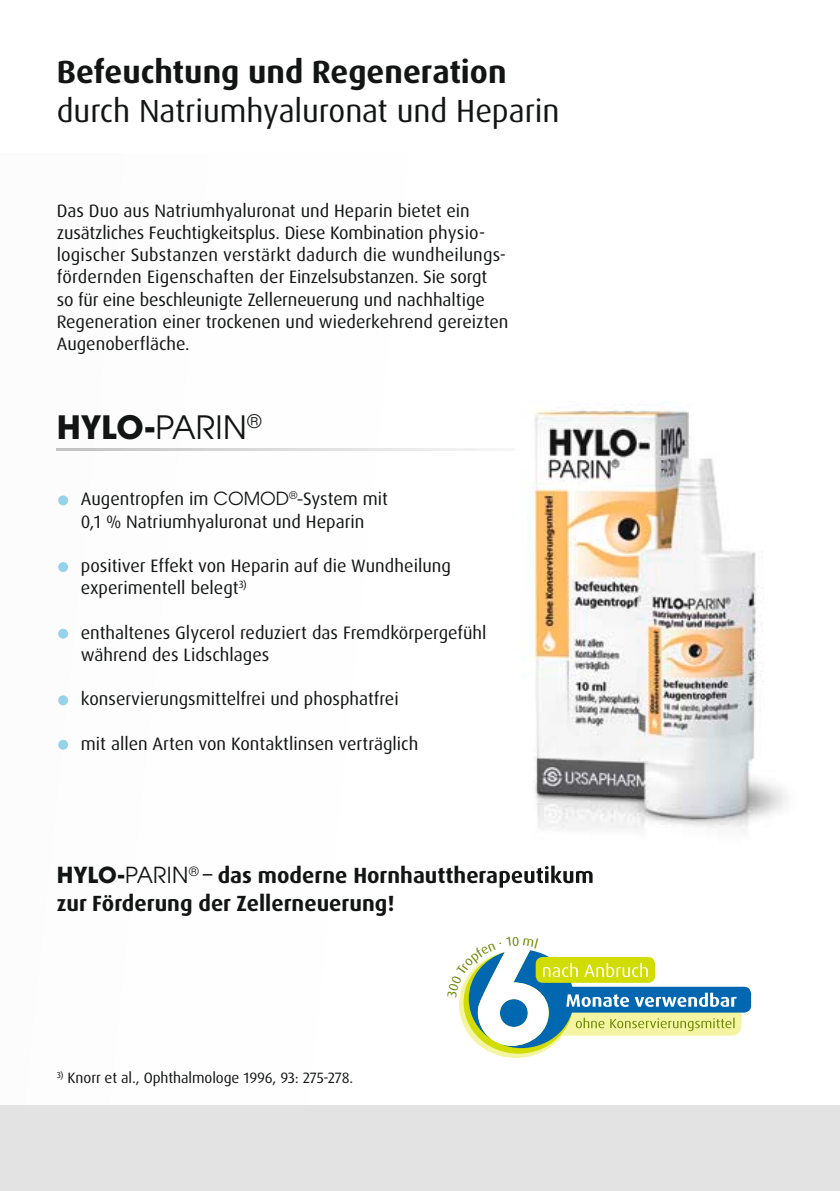
<style>
.page{position:relative;width:840px;height:1191px;background:#fff}
.page>*{position:absolute;margin:0;border:0;box-sizing:border-box;transform-origin:0 0}
.t1{font:32px "Dax Pro";letter-spacing:-.005em;color:#131515}
.t2{font:700 32px "Dax Pro";color:#131515}
.t3{font:700 32px "Avant Garde";color:#131515}
.t4{font:700 22px/28px "Dax Pro";color:#131515}
.t5{font:18px/22.2px "Dax Pro";color:#131515}
.t6{font:15px "Dax Pro";letter-spacing:-.005em;color:#131515}
.s1{font-weight:400}
.s2{font-family:"Avant Garde"}
.s3{font-family:"Avant Garde";font-weight:400}
</style>
<div class="page">
<div style="left:0;top:1106px;width:839px;height:85px;background:#e3e3e3"></div>
<div style="left:58px;top:495px;width:10px;height:10px;background:#97d2ec;border-radius:50%"></div>
<div style="left:58px;top:562px;width:10px;height:10px;background:#97d2ec;border-radius:50%"></div>
<div style="left:58px;top:628px;width:10px;height:10px;background:#97d2ec;border-radius:50%"></div>
<div style="left:58px;top:695px;width:10px;height:10px;background:#97d2ec;border-radius:50%"></div>
<div style="left:58px;top:739px;width:10px;height:10px;background:#97d2ec;border-radius:50%"></div>
<img style="left:499px;top:409px;width:288px;height:479px">
<img style="left:499px;top:865px;width:94px;height:22px">
<svg style="left:499px;top:448px;width:15px;height:2px"></svg>
<svg style="left:459px;top:951px;width:114px;height:107px"></svg>
<div style="left:550px;top:986px;width:200px;height:26px;background:#0067b0;border-radius:7px"></div>
<svg style="left:459px;top:950px;width:277px;height:98px"></svg>
<h1 class="t2" style="left:57px;top:52px;width:451px">Befeuchtung und Regeneration</h1>
<h1 class="t1" style="left:57px;top:90px;width:504px">durch Natriumhyaluronat und Heparin</h1>
<p class="t5" style="left:57px;top:199px;width:453px">Das Duo aus Natriumhyaluronat und Heparin bietet ein zusätzliches Feuchtigkeitsplus. Diese Kombination physio&shy;logischer Substanzen verstärkt dadurch die wundheilungs&shy;fördernden Eigenschaften der Einzelsubstanzen. Sie sorgt<br>so für eine beschleunigte Zellerneuerung und nachhaltige Regeneration einer trockenen und wiederkehrend gereizten Augenoberfläche.</p>
<h1 class="t3" style="left:57px;top:406px;width:206px">HYLO-<span class="s1">PARIN</span><sup>®</sup></h1>
<p class="t5" style="left:81px;top:488px;width:308px">Augentropfen im <span class="s2">COMOD</span><sup>®</sup><span class="s2">-</span>System mit<br>0,1 % Natriumhyaluronat und Heparin</p>
<p class="t5" style="left:81px;top:555px;width:371px">positiver Effekt von Heparin auf die Wundheilung experimentell belegt<sup>3)</sup></p>
<p class="t5" style="left:81px;top:621px;width:407px">enthaltenes Glycerol reduziert das Fremdkörpergefühl während des Lidschlages</p>
<p class="t5" style="left:81px;top:688px;width:319px">konservierungsmittelfrei und phosphatfrei</p>
<p class="t5" style="left:81px;top:732px;width:339px">mit allen Arten von Kontaktlinsen verträglich</p>
<p class="t4" style="left:57px;top:861px;width:538px"><span class="s2">HYLO-</span><span class="s3">PARIN</span><sup>®</sup> <span class="s3">–</span> das moderne Hornhauttherapeutikum zur Förderung der Zellerneuerung!</p>
<p class="t6" style="left:57px;top:1068px;width:298px"><sup>3)</sup> Knorr et al., Ophthalmologe 1996, 93: 275-278.</p>
</div>
